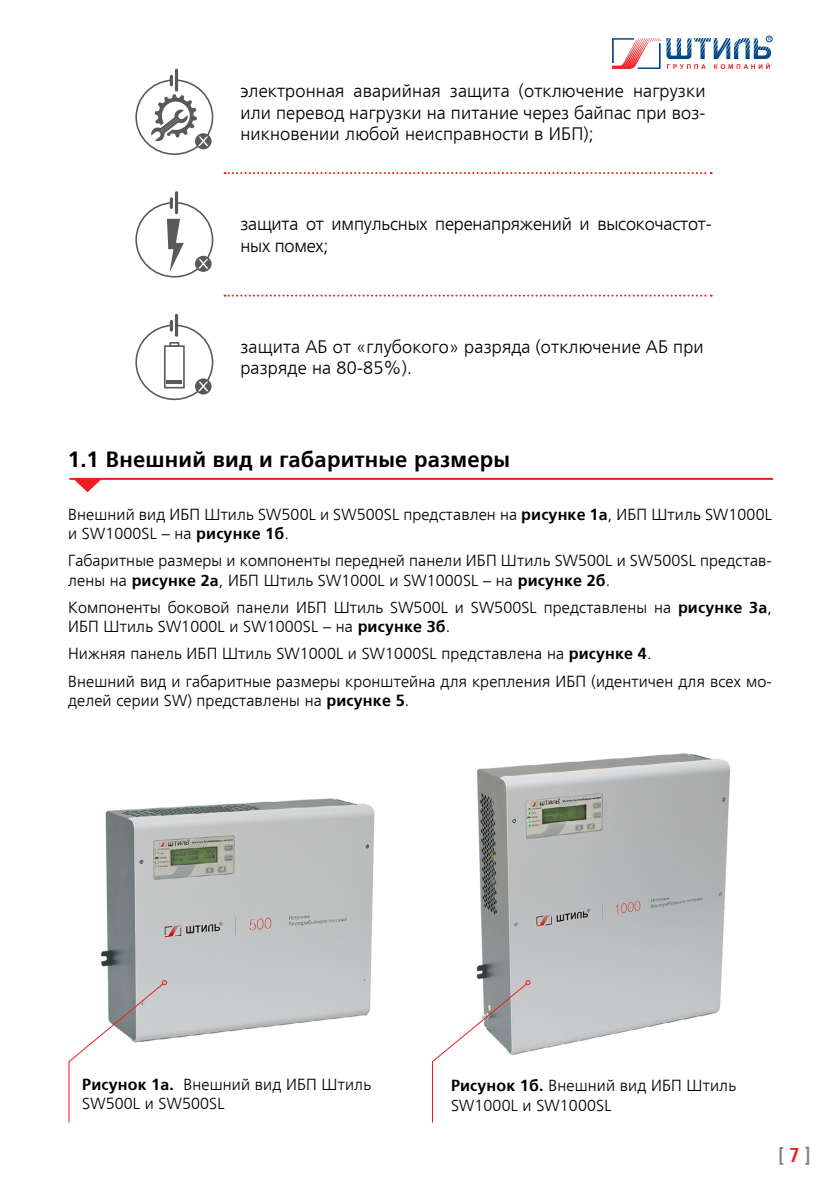
<style>
.page{position:relative;width:840px;height:1191px;background:#fff}
.page>*{position:absolute;margin:0;border:0;box-sizing:border-box;transform-origin:0 0}
.t1{font:700 22px "Frutiger LTCYR";letter-spacing:.01em;color:#000}
.t2{font:700 condensed 20px "Frutiger LTCYR";color:#808285}
.t3{font:300 18px/21.6px "Frutiger LTCYR";letter-spacing:.01em;color:#000}
.t4{font:300 18px/21.6px "Frutiger LTCYR";letter-spacing:-.01em;color:#000}
.t5{font:300 16px/19.2px "Frutiger LTCYR";letter-spacing:.01em;color:#000}
.s1{font-weight:700}
.s2{color:#ed1d24}
</style>
<div class="page">
<div style="left:765px;top:36px;width:7px;height:6px;border:1px solid #005088;border-radius:50%"></div>
<svg style="left:666px;top:37px;width:104px;height:32px"></svg>
<svg style="left:612px;top:38px;width:48px;height:31px"></svg>
<svg style="left:224px;top:172px;width:487px;height:2px"></svg>
<svg style="left:224px;top:295px;width:487px;height:2px"></svg>
<hr style="left:175px;top:193px;width:3px;height:20px;background:#58595b">
<svg style="left:135px;top:199px;width:79px;height:79px"></svg>
<hr style="left:175px;top:315px;width:3px;height:20px;background:#58595b">
<svg style="left:135px;top:321px;width:79px;height:80px"></svg>
<hr style="left:175px;top:70px;width:3px;height:20px;background:#58595b">
<svg style="left:135px;top:76px;width:79px;height:79px"></svg>
<svg style="left:161px;top:118px;width:17px;height:14px"></svg>
<img style="left:476px;top:753px;width:255px;height:298px">
<img style="left:100px;top:798px;width:275px;height:241px">
<svg style="left:68px;top:980px;width:99px;height:143px"></svg>
<svg style="left:432px;top:980px;width:98px;height:143px"></svg>
<hr style="left:69px;top:478px;width:703px;height:2px;background:#ed1d24">
<svg style="left:73px;top:479px;width:29px;height:13px"></svg>
<p class="t3" style="left:240px;top:80px;width:466px;text-align:justify">электронная аварийная защита (отключение нагрузки или перевод нагрузки на питание через байпас при воз&shy;никновении любой неисправности в ИБП);</p>
<p class="t4" style="left:240px;top:214px;width:472px">защита от импульсных перенапряжений и высокочастот&shy;ных помех;</p>
<p class="t3" style="left:240px;top:336px;width:464px">защита АБ от «глубокого» разряда (отключение АБ при разряде на 80-85%).</p>
<h1 class="t1" style="left:68px;top:447px;width:443px">1.1 Внешний вид и габаритные размеры</h1>
<p class="t5" style="left:68px;top:505px;width:705px">Внешний вид ИБП Штиль SW500L и SW500SL представлен на <span class="s1">рисунке 1а</span>, ИБП Штиль SW1000L и SW1000SL – на <span class="s1">рисунке 1б</span>.</p>
<p class="t5" style="left:68px;top:551px;width:704px">Габаритные размеры и компоненты передней панели ИБП Штиль SW500L и SW500SL представ&shy;лены на <span class="s1">рисунке 2а</span>, ИБП Штиль SW1000L и SW1000SL – на <span class="s1">рисунке 2б</span>.</p>
<p class="t5" style="left:68px;top:598px;width:704px">Компоненты боковой панели ИБП Штиль SW500L и SW500SL представлены на <span class="s1">рисунке 3а</span>,<br>ИБП Штиль SW1000L и SW1000SL – на <span class="s1">рисунке 3б</span>.</p>
<p class="t5" style="left:68px;top:640px;width:705px;line-height:27.2px">Нижняя панель ИБП Штиль SW1000L и SW1000SL представлена на <span class="s1">рисунке 4</span>.<br>Внешний вид и габаритные размеры кронштейна для крепления ИБП (идентичен для всех мо-</p>
<p class="t5" style="left:68px;top:691px;width:342px">делей серии SW) представлены на <span class="s1">рисунке 5</span>.</p>
<p class="t5" style="left:82px;top:1075px;width:290px"><span class="s1">Рисунок 1а.</span> Внешний вид ИБП Штиль<br>SW500L и SW500SL</p>
<p class="t5" style="left:451px;top:1076px;width:286px"><span class="s1">Рисунок 1б.</span> Внешний вид ИБП Штиль<br>SW1000L и SW1000SL</p>
<p class="t2" style="left:777px;top:1144px;width:34px">[ <span class="s2">7</span> ]</p>
</div>
